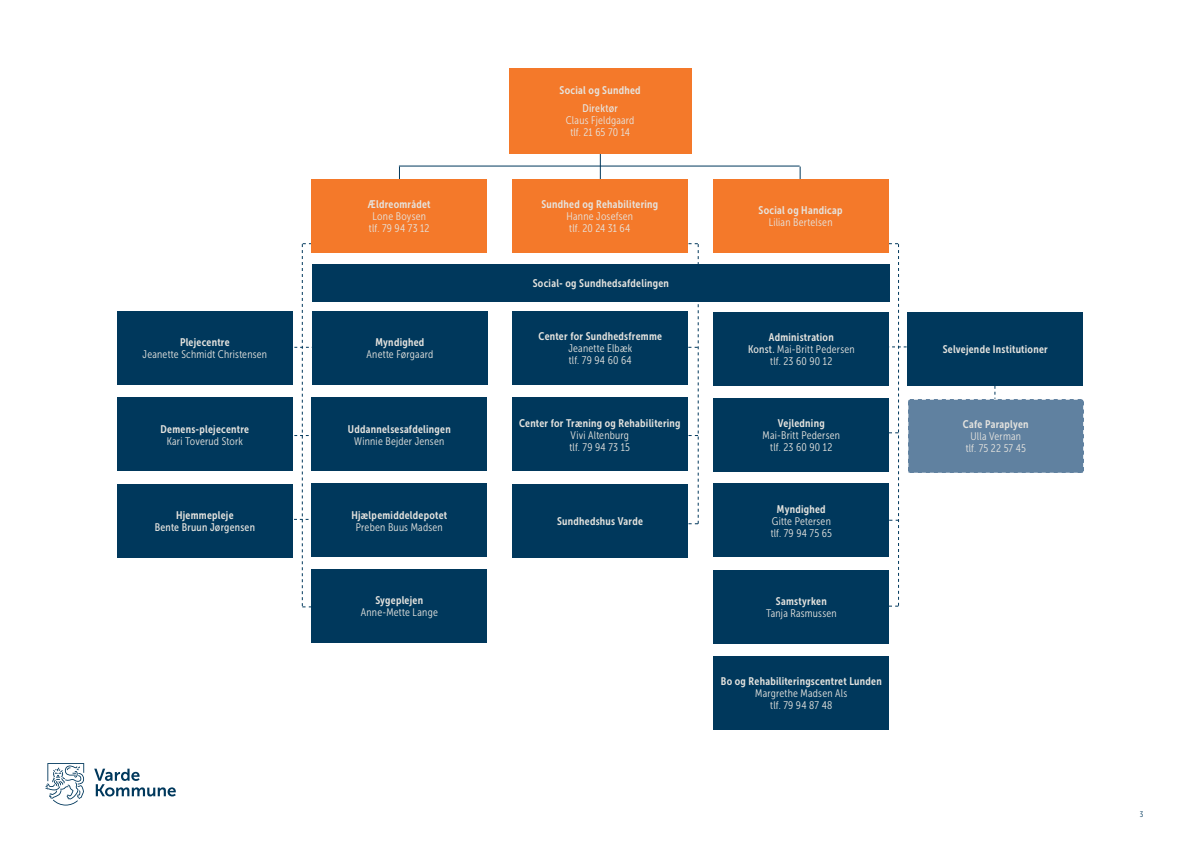
<style>
.page{position:relative;width:1191px;height:842px;background:#fff}
.page>*{position:absolute;margin:0;border:0;box-sizing:border-box;transform-origin:0 0}
.t1{font:11px/12px "Museo Sans Cond 300";letter-spacing:.02em;color:#e6e4df;text-align:center}
.t2{font:11px "Museo Sans Cond 700";letter-spacing:.025em;color:#e6e4df}
.t3{font:11px "Museo Sans Cond 500";letter-spacing:.02em;color:#e6e4df}
.t4{font:8px "Museo Sans Cond 300";color:#00385c}
.s1{font-family:"Museo Sans Cond 500"}
</style>
<div class="page">
<hr style="left:399px;top:166px;width:400px;height:1px;background:#00385c">
<hr style="left:600px;top:145px;width:1px;height:39px;background:#00385c">
<svg style="left:399px;top:167px;width:1px;height:12px"></svg>
<svg style="left:799px;top:167px;width:1px;height:12px"></svg>
<div style="left:312px;top:311px;width:176px;height:74px;background:#00385c"></div>
<div style="left:512px;top:311px;width:176px;height:74px;background:#00385c"></div>
<div style="left:117px;top:397px;width:176px;height:74px;background:#00385c"></div>
<div style="left:311px;top:569px;width:176px;height:74px;background:#00385c"></div>
<div style="left:713px;top:483px;width:176px;height:74px;background:#00385c"></div>
<div style="left:311px;top:397px;width:176px;height:74px;background:#00385c"></div>
<div style="left:312px;top:264px;width:577px;height:37px;background:#00385c"></div>
<div style="left:311px;top:483px;width:176px;height:74px;background:#00385c"></div>
<div style="left:512px;top:397px;width:175px;height:74px;background:#00385c"></div>
<div style="left:713px;top:398px;width:176px;height:74px;background:#00385c"></div>
<div style="left:713px;top:312px;width:176px;height:74px;background:#00385c"></div>
<svg style="left:94px;top:769px;width:82px;height:27px"></svg>
<svg style="left:45px;top:763px;width:39px;height:42px"></svg>
<div style="left:311px;top:179px;width:176px;height:74px;background:#f4792a"></div>
<div style="left:512px;top:179px;width:175px;height:74px;background:#f4792a"></div>
<div style="left:712px;top:179px;width:176px;height:74px;background:#f4792a"></div>
<div style="left:509px;top:68px;width:182px;height:85px;background:#f4792a"></div>
<svg style="left:294px;top:243px;width:44px;height:364px"></svg>
<svg style="left:663px;top:243px;width:36px;height:281px"></svg>
<div style="left:713px;top:569px;width:176px;height:74px;background:#00385c"></div>
<div style="left:713px;top:656px;width:176px;height:73px;background:#00385c"></div>
<svg style="left:863px;top:243px;width:221px;height:364px"></svg>
<div style="left:117px;top:311px;width:176px;height:74px;background:#00385c"></div>
<div style="left:117px;top:484px;width:176px;height:74px;background:#00385c"></div>
<div style="left:512px;top:484px;width:175px;height:74px;background:#00385c"></div>
<p class="t2" style="left:559px;top:84px;width:83px">Social og Sundhed</p>
<p class="t3" style="left:582px;top:102px;width:37px">Direktør</p>
<p class="t1" style="left:566px;top:114px;width:70px">Claus Fjeldgaard tlf. 21 65 70 14</p>
<p class="t2" style="left:368px;top:198px;width:64px">Ældreområdet</p>
<p class="t1" style="left:369px;top:211px;width:62px">Lone Boysen tlf. 79 94 73 12</p>
<p class="t2" style="left:541px;top:198px;width:118px">Sundhed og Rehabilitering</p>
<p class="t1" style="left:566px;top:211px;width:68px;text-align:left">Hanne Josefsen tlf. 20 24 31 64</p>
<p class="t2" style="left:758px;top:204px;width:85px">Social og Handicap</p>
<p class="t1" style="left:768px;top:217px;width:65px">Lilian Bertelsen</p>
<p class="t2" style="left:533px;top:277px;width:138px">Social- og Sundhedsafdelingen</p>
<p class="t2" style="left:180px;top:336px;width:51px">Plejecentre</p>
<p class="t1" style="left:143px;top:348px;width:126px">Jeanette Schmidt Christensen</p>
<p class="t2" style="left:375px;top:336px;width:50px">Myndighed</p>
<p class="t1" style="left:366px;top:348px;width:68px">Anette Førgaard</p>
<p class="t2" style="left:538px;top:330px;width:125px">Center for Sundhedsfremme</p>
<p class="t1" style="left:568px;top:342px;width:65px;text-align:left">Jeanette Elbæk tlf. 79 94 60 64</p>
<p class="t2" style="left:769px;top:331px;width:66px">Administration</p>
<p class="t1" style="left:748px;top:343px;width:108px"><span class="s1">Konst.</span> Mai-Britt Pedersen tlf. 23 60 90 12</p>
<p class="t2" style="left:942px;top:343px;width:107px">Selvejende Institutioner</p>
<p class="t2" style="left:161px;top:423px;width:90px">Demens-plejecentre</p>
<p class="t1" style="left:167px;top:435px;width:78px">Kari Toverud Stork</p>
<p class="t2" style="left:348px;top:423px;width:104px">Uddannelsesafdelingen</p>
<p class="t1" style="left:354px;top:435px;width:91px">Winnie Bejder Jensen</p>
<p class="t2" style="left:519px;top:417px;width:163px">Center for Træning og Rehabilitering</p>
<p class="t1" style="left:569px;top:429px;width:62px;text-align:left">Vivi Altenburg tlf. 79 94 73 15</p>
<p class="t2" style="left:778px;top:417px;width:48px">Vejledning</p>
<p class="t1" style="left:762px;top:430px;width:79px">Mai-Britt Pedersen tlf. 23 60 90 12</p>
<p class="t2" style="left:963px;top:418px;width:67px">Cafe Paraplyen</p>
<p class="t1" style="left:965px;top:431px;width:62px">Ulla Verman tlf. 75 22 57 45</p>
<p class="t2" style="left:176px;top:509px;width:59px">Hjemmepleje</p>
<p class="t3" style="left:155px;top:521px;width:102px">Bente Bruun Jørgensen</p>
<p class="t2" style="left:351px;top:509px;width:97px">Hjælpemiddeldepotet</p>
<p class="t1" style="left:356px;top:521px;width:88px">Preben Buus Madsen</p>
<p class="t2" style="left:557px;top:515px;width:87px">Sundhedshus Varde</p>
<p class="t2" style="left:777px;top:503px;width:50px">Myndighed</p>
<p class="t1" style="left:770px;top:515px;width:63px;text-align:left">Gitte Petersen tlf. 79 94 75 65</p>
<p class="t2" style="left:375px;top:594px;width:49px">Sygeplejen</p>
<p class="t1" style="left:361px;top:606px;width:79px">Anne-Mette Lange</p>
<p class="t2" style="left:776px;top:595px;width:52px">Samstyrken</p>
<p class="t1" style="left:766px;top:607px;width:72px">Tanja Rasmussen</p>
<p class="t2" style="left:721px;top:675px;width:162px">Bo og Rehabiliteringscentret Lunden</p>
<p class="t1" style="left:755px;top:687px;width:94px">Margrethe Madsen Als tlf. 79 94 87 48</p>
<p class="t4" style="left:1140px;top:810px;width:5px">3</p>
</div>
